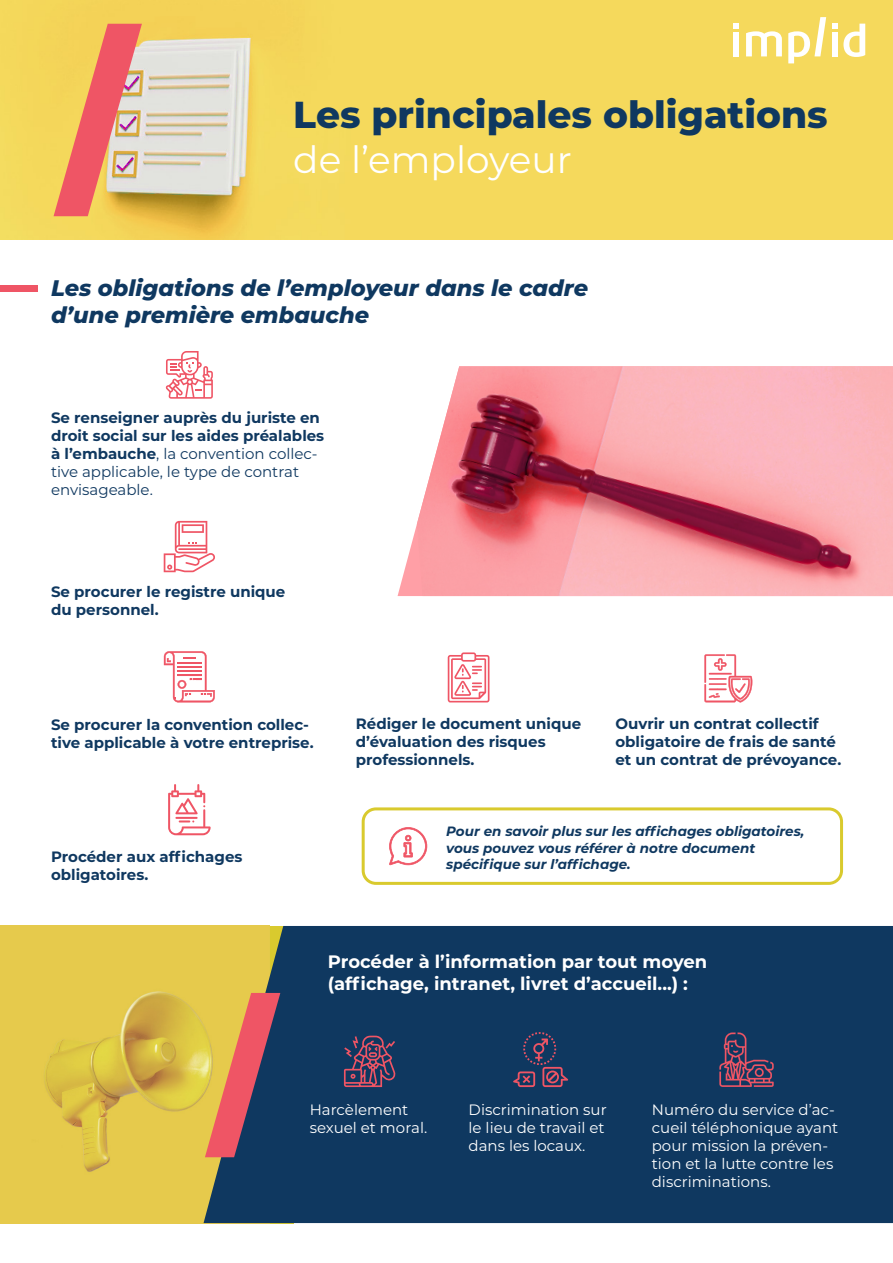
<style>
.page{position:relative;width:893px;height:1263px;background:#fff}
.page>*{position:absolute;margin:0;border:0;box-sizing:border-box;transform-origin:0 0}
.t1{font:800 37.5px/45px "Montserrat";color:#0f3860}
.t2{font:italic 800 22.5px/27px "Montserrat";color:#0f3860}
.t3{font:700 18px/21.6px "Montserrat";color:#fff}
.t4{font:700 15px/18px "Montserrat";color:#0f3860}
.t5{font:15px/18px "Montserrat";color:#fff}
.t6{font:italic 700 13.5px/16.2px "Montserrat";color:#0f3860}
.s1{font-weight:400;color:#fff}
.s2{font-weight:400}
</style>
<div class="page">
<img style="left:0;top:926px;width:204px;height:297px">
<img style="left:0;top:0;width:892px;height:240px">
<svg style="left:54px;top:24px;width:88px;height:192px;background:#eb9f6f"></svg>
<div style="left:733px;top:32px;width:6px;height:24px;background:#fff"></div>
<svg style="left:733px;top:23px;width:6px;height:6px"></svg>
<svg style="left:746px;top:31px;width:36px;height:25px"></svg>
<svg style="left:788px;top:17px;width:38px;height:46px"></svg>
<svg style="left:832px;top:23px;width:33px;height:34px"></svg>
<svg style="left:166px;top:351px;width:47px;height:48px"></svg>
<svg style="left:164px;top:521px;width:51px;height:51px"></svg>
<svg style="left:164px;top:651px;width:51px;height:51px"></svg>
<svg style="left:448px;top:652px;width:41px;height:50px"></svg>
<svg style="left:704px;top:654px;width:48px;height:48px"></svg>
<div style="left:204px;top:926px;width:689px;height:297px;background:#0f3860"></div>
<svg style="left:398px;top:524px;width:19px;height:72px"></svg>
<img style="left:417px;top:366px;width:476px;height:230px">
<svg style="left:344px;top:1036px;width:52px;height:51px;background:#574161"></svg>
<svg style="left:513px;top:1032px;width:55px;height:55px;background:#383d60"></svg>
<svg style="left:719px;top:1032px;width:55px;height:55px;background:#504061"></svg>
<svg style="left:168px;top:784px;width:43px;height:51px"></svg>
<svg style="left:389px;top:827px;width:38px;height:38px"></svg>
<div style="left:0;top:285px;width:37px;height:6px;background:#ef5565"></div>
<svg style="left:205px;top:993px;width:75px;height:164px;background:#aa725c"></svg>
<div style="left:362px;top:807px;width:481px;height:78px;border:3px solid #d9ca2e;border-radius:13px"></div>
<p class="t1" style="left:293px;top:90px;width:536px">Les principales obligations <span class="s1">de l’employeur</span></p>
<p class="t2" style="left:51px;top:273px;width:539px">Les obligations de l’employeur dans le cadre d’une première embauche</p>
<p class="t4" style="left:51px;top:408px;width:275px">Se renseigner auprès du juriste en droit social sur les aides préalables à l’embauche<span class="s2">, la convention collec&shy;tive applicable, le type de contrat envisageable.</span></p>
<p class="t4" style="left:51px;top:581px;width:236px">Se procurer le registre unique du personnel.</p>
<p class="t4" style="left:51px;top:715px;width:264px">Se procurer la convention collec&shy;tive applicable à votre entreprise.</p>
<p class="t4" style="left:51px;top:846px;width:193px">Procéder aux affichages obligatoires.</p>
<p class="t4" style="left:356px;top:714px;width:227px">Rédiger le document unique d’évaluation des risques professionnels.</p>
<p class="t4" style="left:615px;top:714px;width:227px">Ouvrir un contrat collectif obligatoire de frais de santé et un contrat de prévoyance.</p>
<p class="t6" style="left:446px;top:823px;width:360px">Pour en savoir plus sur les affichages obligatoires, vous pouvez vous référer à notre document spécifique sur l’affichage.</p>
<p class="t3" style="left:328px;top:950px;width:381px">Procéder à l’information par tout moyen (affichage, intranet, livret d’accueil...) :</p>
<p class="t5" style="left:310px;top:1100px;width:119px">Harcèlement sexuel et moral.</p>
<p class="t5" style="left:469px;top:1100px;width:140px">Discrimination sur le lieu de travail et dans les locaux.</p>
<p class="t5" style="left:652px;top:1100px;width:188px">Numéro du service d’ac&shy;cueil téléphonique ayant pour mission la préven&shy;tion et la lutte contre les discriminations.</p>
</div>
